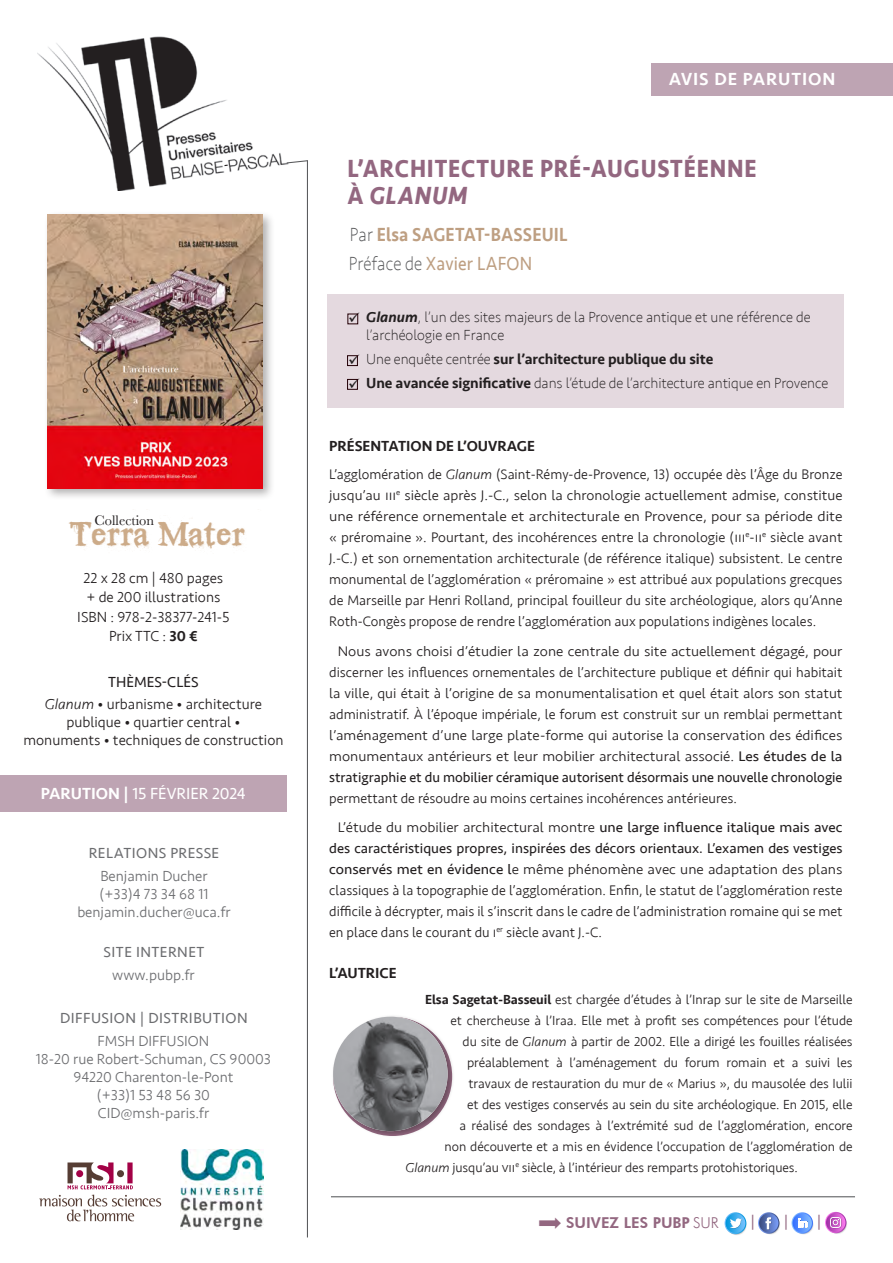
<style>
.page{position:relative;width:893px;height:1263px;background:#fff}
.page>*{position:absolute;margin:0;border:0;box-sizing:border-box;transform-origin:0 0}
.t1{font:34.05px "Times New Yorker";color:#ccab89}
.t2{font:700 25.5px "Seravek";letter-spacing:.035em;color:#936780;scale:.9 1}
.t3{font:italic 700 25.5px "Seravek";letter-spacing:.035em;color:#936780;scale:.9 1}
.t4{font:500 19.5px "Seravek";letter-spacing:.01em;color:#be9f82;scale:.9 1}
.t5{font:19.5px "Seravek";letter-spacing:.01em;color:#be9f82;scale:.9 1}
.t6{font:500 18px "Seravek";letter-spacing:.05em;color:#fff}
.t7{font:16.5px "Seravek";color:#fff}
.t8{font:300 15px/18px "Seravek";color:#231f20;text-align:center}
.t9{font:300 15px/18px "Seravek";color:#6c6d70;text-align:center}
.t10{font:200 15px/18px "Seravek";color:#231f20}
.t11{font:500 15px "Seravek";letter-spacing:-.005em;color:#231f20}
.t12{font:15px "Seravek";letter-spacing:.03em;color:#6c6d70}
.t13{font:800 15px "Futura BT";color:#936780}
.t14{font:15px "Seravek";color:#231f20}
.t15{font:15px "Seravek";color:#936780}
.t16{font:14.4px "Baskerville";color:#231f20}
.t17{font:300 14.25px/21px "Seravek";color:#231f20;text-align:justify}
.t18{font:300 14.25px/21px "Seravek";color:#231f20;text-align:justify;scale:1.06 1}
.t19{font:300 14.25px/21px "Seravek";color:#231f20;text-align:justify;scale:1.05 1}
.t20{font:300 13.5px "Seravek";letter-spacing:-.005em;color:#231f20}
.s1{font-weight:500}
.s2{font-style:italic}
.s3{font-style:normal}
.s4{font-weight:200;color:#57585a}
.s5{font-weight:500;font-style:italic}
.s6{font-weight:200}
.s7{font-weight:400}
.s8{font-weight:300}
</style>
<div class="page">
<div style="left:44px;top:211px;width:231px;height:290px;background:#231f20;opacity:.35"></div>
<img style="left:47px;top:214px;width:215px;height:274px">
<img style="left:38px;top:36px;width:269px;height:155px">
<hr style="left:307px;top:160px;width:1px;height:1077px;background:#57585a">
<svg style="left:286px;top:160px;width:22px;height:4px"></svg>
<hr style="left:331px;top:1196px;width:524px;height:1px;background:#57585a">
<div style="left:0;top:775px;width:287px;height:36px;background:#bea4b3"></div>
<svg style="left:39px;top:1162px;width:122px;height:59px"></svg>
<img style="left:181px;top:1149px;width:83px;height:81px">
<div style="left:327px;top:294px;width:517px;height:114px;background:#e4d9df"></div>
<div style="left:347px;top:314px;width:11px;height:10px;border:1px solid #230006"></div>
<div style="left:347px;top:355px;width:11px;height:11px;border:1px solid #230006"></div>
<div style="left:347px;top:379px;width:11px;height:11px;border:1px solid #230006"></div>
<div style="left:651px;top:63px;width:242px;height:33px;background:#bea4b3"></div>
<svg style="left:828px;top:1215px;width:19px;height:19px"></svg>
<svg style="left:825px;top:1212px;width:21px;height:21px"></svg>
<svg style="left:826px;top:1213px;width:19px;height:19px"></svg>
<svg style="left:830px;top:1217px;width:12px;height:11px"></svg>
<svg style="left:727px;top:1215px;width:19px;height:20px"></svg>
<svg style="left:724px;top:1212px;width:22px;height:22px"></svg>
<svg style="left:726px;top:1213px;width:19px;height:20px"></svg>
<svg style="left:730px;top:1218px;width:12px;height:10px"></svg>
<div style="left:761px;top:1215px;width:19px;height:20px;background:#f8f8f8;border-radius:50%"></div>
<svg style="left:761px;top:1215px;width:19px;height:19px"></svg>
<svg style="left:758px;top:1212px;width:21px;height:22px"></svg>
<svg style="left:759px;top:1213px;width:19px;height:20px"></svg>
<svg style="left:765px;top:1217px;width:6px;height:13px"></svg>
<div style="left:794px;top:1215px;width:20px;height:19px;background:#efeff0;border-radius:50%"></div>
<div style="left:794px;top:1215px;width:19px;height:19px;background:#d6d7d8;border-radius:50%"></div>
<div style="left:794px;top:1214px;width:19px;height:20px;background:#ccced6;border-radius:50%"></div>
<svg style="left:791px;top:1212px;width:22px;height:22px"></svg>
<svg style="left:792px;top:1213px;width:20px;height:20px"></svg>
<svg style="left:798px;top:1218px;width:10px;height:9px"></svg>
<div style="left:331px;top:1014px;width:123px;height:124px;background:#231f20;opacity:.35"></div>
<img style="left:333px;top:1017px;width:115px;height:114px;border-radius:57px">
<p class="t1" style="left:71px;top:508px;width:176px">Terra Mater</p>
<p class="t16" style="left:94px;top:511px;width:61px">Collection</p>
<p class="t8" style="left:84px;top:569px;width:141px">22 x 28 cm | 480 pages</p>
<p class="t8" style="left:86px;top:589px;width:136px">+ de 200 illustrations</p>
<p class="t8" style="left:77px;top:608px;width:154px">ISBN : 978-2-38377-241-5</p>
<p class="t8" style="left:109px;top:628px;width:90px">Prix TTC : <span class="s1">30 €</span></p>
<p class="t14" style="left:108px;top:670px;width:92px">THÈMES-CLÉS</p>
<p class="t8" style="left:23px;top:695px;width:262px"><span class="s2">Glanum</span> • urbanisme • architecture publique • quartier central •<br>monuments • techniques de construction</p>
<p class="t7" style="left:41px;top:780px;width:206px"><span class="s1">PARUTION |</span> 15 FÉVRIER 2024</p>
<p class="t12" style="left:89px;top:841px;width:132px">RELATIONS PRESSE</p>
<p class="t9" style="left:100px;top:867px;width:109px">Benjamin Ducher</p>
<p class="t9" style="left:100px;top:885px;width:110px">(+33)4 73 34 68 11</p>
<p class="t9" style="left:77px;top:903px;width:155px">benjamin.ducher@uca.fr</p>
<p class="t12" style="left:104px;top:940px;width:102px">SITE INTERNET</p>
<p class="t9" style="left:112px;top:966px;width:84px">www.pubp.fr</p>
<p class="t12" style="left:60px;top:1006px;width:189px">DIFFUSION | DISTRIBUTION</p>
<p class="t9" style="left:98px;top:1032px;width:113px">FMSH DIFFUSION</p>
<p class="t9" style="left:36px;top:1050px;width:237px">18-20 rue Robert-Schuman, CS 90003<br>94220 Charenton-le-Pont</p>
<p class="t9" style="left:97px;top:1086px;width:115px">(+33)1 53 48 56 30</p>
<p class="t9" style="left:98px;top:1104px;width:113px">CID@msh-paris.fr</p>
<p class="t6" style="left:669px;top:68px;width:168px">AVIS DE PARUTION</p>
<p class="t2" style="left:348px;top:148px;width:456px">L’ARCHITECTURE PRÉ-AUGUSTÉENNE</p>
<p class="t3" style="left:348px;top:174px;width:135px"><span class="s3">À</span> GLANUM</p>
<p class="t4" style="left:350px;top:223px;width:243px"><span class="s4">Par</span> Elsa SAGETAT-BASSEUIL</p>
<p class="t5" style="left:349px;top:249px;width:205px"><span class="s4">Préface de</span> Xavier LAFON</p>
<p class="t10" style="left:366px;top:309px;width:446px;text-indent:-18px">✓ <span class="s5">Glanum</span>, l’un des sites majeurs de la Provence antique et une référence de l’archéologie en France</p>
<p class="t11" style="left:348px;top:350px;width:367px">✓ <span class="s6">Une enquête centrée</span> sur l’architecture publique du site</p>
<p class="t10" style="left:348px;top:374px;width:481px">✓ <span class="s1">Une avancée significative</span> dans l’étude de l’architecture antique en Provence</p>
<p class="t11" style="left:329px;top:437px;width:207px">PRÉSENTATION DE L’OUVRAGE</p>
<p class="t17" style="left:329px;top:464px;width:515px">L’agglomération de <span class="s2">Glanum</span> (Saint-Rémy-de-Provence, 13) occupée dès l’Âge du Bronze jusqu’au iii<sup>e</sup> siècle après J.-C., selon la chronologie actuellement admise, constitue une référence ornementale et architecturale en Provence, pour sa période dite « préromaine ». Pourtant, des incohérences entre la chronologie (iii<sup>e</sup>-ii<sup>e</sup> siècle avant J.-C.) et son ornementation architecturale (de référence italique) subsistent. Le centre monumental de l’agglomération « préromaine » est attribué aux populations grecques de Marseille par Henri Rolland, principal fouilleur du site archéologique, alors qu’Anne Roth-Congès propose de rendre l’agglomération aux populations indigènes locales.</p>
<p class="t18" style="left:329px;top:641px;width:486px;text-indent:9px">Nous avons choisi d’étudier la zone centrale du site actuellement dégagé, pour discerner les influences ornementales de l’architecture publique et définir qui habitait la ville, qui était à l’origine de sa monumentalisation et quel était alors son statut administratif. À l’époque impériale, le forum est construit sur un remblai permettant l’aménagement d’une large plate-forme qui autorise la conservation des édifices monumentaux antérieurs et leur mobilier architectural associé. <span class="s7">Les études de la stratigraphie et du mobilier céramique autorisent désormais une nouvelle chronologie </span>permettant de résoudre au moins certaines incohérences antérieures.</p>
<p class="t19" style="left:329px;top:817px;width:490px;text-indent:9px">L’étude du mobilier architectural montre <span class="s7">une large influence italique mais avec des caractéristiques propres, inspirées des décors orientaux. L’examen des vestiges conservés met en évidence l</span>e même phénomène avec une adaptation des plans classiques à la topographie de l’agglomération. Enfin, le statut de l’agglomération reste difficile à décrypter, mais il s’inscrit dans le cadre de l’administration romaine qui se met en place dans le courant du i<sup>er</sup> siècle avant J.-C.</p>
<p class="t11" style="left:329px;top:964px;width:69px">L’AUTRICE</p>
<p class="t20" style="left:425px;top:991px;width:429px"><span class="s1">Elsa Sagetat-Basseuil</span> est chargée d’études à l’Inrap sur le site de Marseille</p>
<p class="t20" style="left:451px;top:1012px;width:404px">et chercheuse à l’Iraa. Elle met à profit ses compétences pour l’étude</p>
<p class="t20" style="left:463px;top:1033px;width:391px">du site de <span class="s2">Glanum</span> à partir de 2002. Elle a dirigé les fouilles réalisées</p>
<p class="t20" style="left:467px;top:1054px;width:387px">préalablement à l’aménagement du forum romain et a suivi les</p>
<p class="t20" style="left:469px;top:1075px;width:386px">travaux de restauration du mur de « Marius », du mausolée des Iulii</p>
<p class="t20" style="left:467px;top:1096px;width:387px">et des vestiges conservés au sein du site archéologique. En 2015, elle</p>
<p class="t20" style="left:460px;top:1117px;width:395px">a réalisé des sondages à l’extrémité sud de l’agglomération, encore</p>
<p class="t20" style="left:445px;top:1138px;width:410px">non découverte et a mis en évidence l’occupation de l’agglomération de</p>
<p class="t20" style="left:406px;top:1159px;width:394px"><span class="s2">Glanum</span> jusqu’au vii<sup>e</sup> siècle, à l’intérieur des remparts protohistoriques.</p>
<p class="t13" style="left:566px;top:1214px;width:154px">SUIVEZ LES PUBP <span class="s8">SUR</span></p>
<p class="t15" style="left:751px;top:1209px;width:5px">|</p>
<p class="t15" style="left:784px;top:1210px;width:5px">|</p>
<p class="t15" style="left:817px;top:1209px;width:5px">|</p>
</div>
